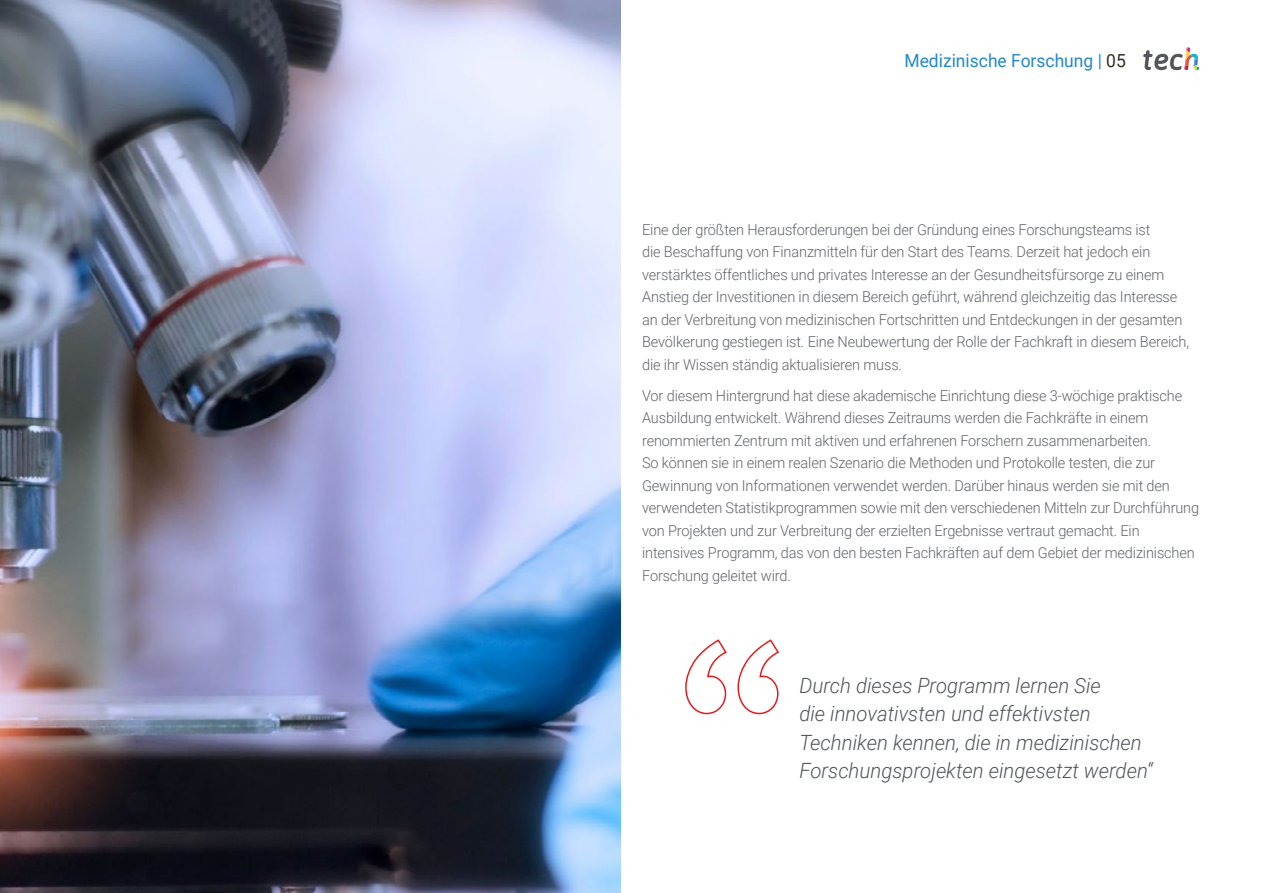
<style>
.page{position:relative;width:1263px;height:893px;background:#fff}
.page>*{position:absolute;margin:0;border:0;box-sizing:border-box;transform-origin:0 0}
.t1{font:italic 300 21px/28.5px "Roboto";color:#52555b}
.t2{font:18px "Roboto";color:#2488c9}
.t3{font:300 15px/22.5px "Roboto";letter-spacing:-.01em;color:#61646a}
.s1{color:#312e20}
</style>
<div class="page">
<svg style="left:685px;top:639px;width:94px;height:76px"></svg>
<img style="left:0;top:0;width:621px;height:893px">
<svg style="left:1143px;top:47px;width:56px;height:24px"></svg>
<p class="t2" style="left:904px;top:48px;width:223px">Medizinische Forschung | <span class="s1">05</span></p>
<p class="t3" style="left:642px;top:217px;width:548px">Eine der größten Herausforderungen bei der Gründung eines Forschungsteams ist<br>die Beschaffung von Finanzmitteln für den Start des Teams. Derzeit hat jedoch ein verstärktes öffentliches und privates Interesse an der Gesundheitsfürsorge zu einem Anstieg der Investitionen in diesem Bereich geführt, während gleichzeitig das Interesse an der Verbreitung von medizinischen Fortschritten und Entdeckungen in der gesamten Bevölkerung gestiegen ist. Eine Neubewertung der Rolle der Fachkraft in diesem Bereich, die ihr Wissen ständig aktualisieren muss.</p>
<p class="t3" style="left:642px;top:383px;width:558px">Vor diesem Hintergrund hat diese akademische Einrichtung diese 3-wöchige praktische Ausbildung entwickelt. Während dieses Zeitraums werden die Fachkräfte in einem renommierten Zentrum mit aktiven und erfahrenen Forschern zusammenarbeiten.<br>So können sie in einem realen Szenario die Methoden und Protokolle testen, die zur Gewinnung von Informationen verwendet werden. Darüber hinaus werden sie mit den verwendeten Statistikprogrammen sowie mit den verschiedenen Mitteln zur Durchführung von Projekten und zur Verbreitung der erzielten Ergebnisse vertraut gemacht. Ein intensives Programm, das von den besten Fachkräften auf dem Gebiet der medizinischen Forschung geleitet wird.</p>
<h1 class="t1" style="left:799px;top:670px;width:355px">Durch dieses Programm lernen Sie<br>die innovativsten und effektivsten Techniken kennen, die in medizinischen Forschungsprojekten eingesetzt werden“</h1>
</div>
